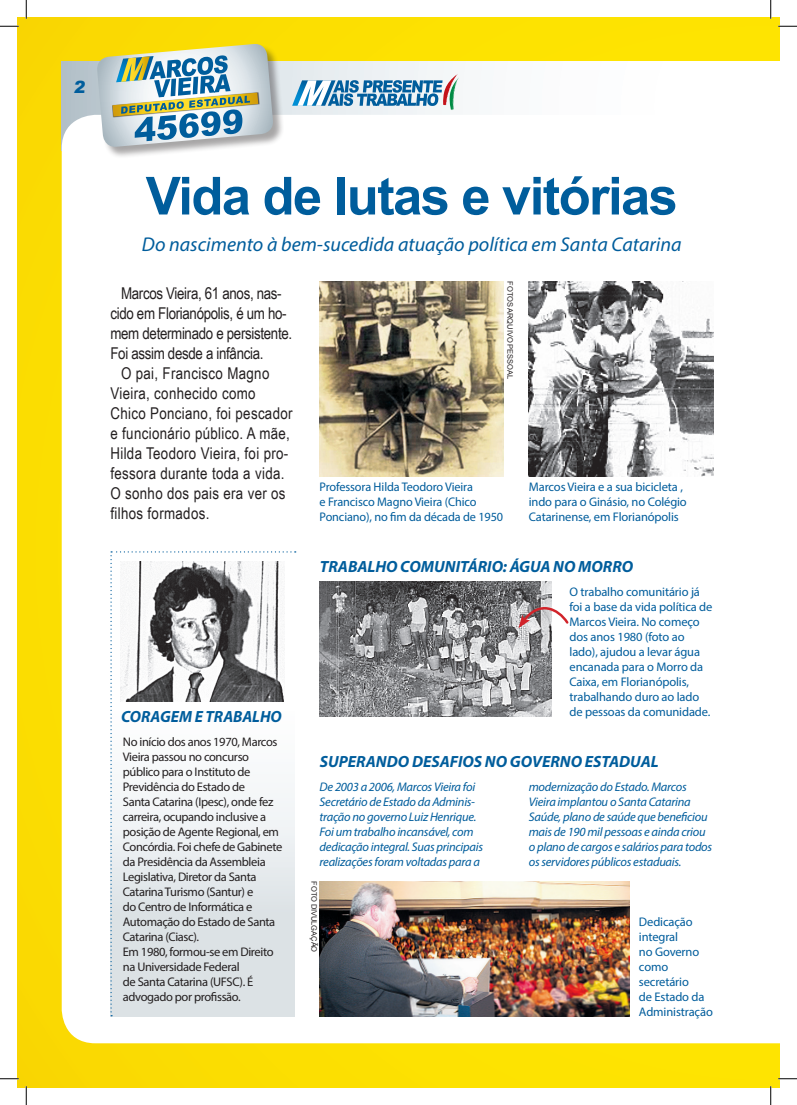
<style>
.page{position:relative;width:797px;height:1105px;background:#fff}
.page>*{position:absolute;margin:0;border:0;box-sizing:border-box;transform-origin:0 0}
.t1{font:700 52.5px "Arial";letter-spacing:-.03em;color:#005d9c}
.t2{font:italic 20px "Myriad Pro";color:#005d9c}
.t3{font:900 16.88px "Arial";color:#005d9c}
.t4{font:16.25px/20px "Arial Narrow";letter-spacing:.02em;color:#231f20}
.t5{font:16.25px/20px "Arial Narrow";letter-spacing:-.02em;color:#231f20}
.t6{font:italic 700 16.25px "Myriad Pro";color:#005d9c}
.t7{font:12.5px/15px "Myriad Pro";letter-spacing:-.03em;color:#231f20}
.t8{font:12.5px/15px "Myriad Pro";letter-spacing:-.01em;color:#005d9c}
.t9{font:italic 12.5px/15px "Myriad Pro";letter-spacing:-.02em;color:#005d9c}
.t10{font:7.5px "Arial";letter-spacing:-.01em;color:#231f20}
</style>
<div class="page">
<div style="left:17px;top:17px;width:762px;height:1070px;background:#fbdd01"></div>
<svg style="left:62px;top:62px;width:717px;height:53px;background:#f3f6f7"></svg>
<div style="left:62px;top:115px;width:717px;height:928px;background:#fff"></div>
<svg style="left:292px;top:73px;width:167px;height:38px;background:#9dbed3"></svg>
<div style="left:98px;top:45px;width:187px;height:114px;background:#231f20;opacity:.4"></div>
<svg style="left:96px;top:44px;width:178px;height:104px;background:#acbfb2"></svg>
<img style="left:319px;top:281px;width:185px;height:195px">
<img style="left:529px;top:281px;width:184px;height:195px">
<img style="left:319px;top:881px;width:310px;height:135px">
<img style="left:319px;top:581px;width:233px;height:135px">
<svg style="left:518px;top:599px;width:52px;height:29px;background:#cbb7b9"></svg>
<svg style="left:110px;top:551px;width:186px;height:465px;background:#eaeef0"></svg>
<img style="left:121px;top:562px;width:163px;height:139px">
<svg style="left:0;top:25px;width:19px;height:2px"></svg>
<svg style="left:778px;top:25px;width:19px;height:2px"></svg>
<svg style="left:0;top:1078px;width:19px;height:1px"></svg>
<svg style="left:778px;top:1078px;width:19px;height:1px"></svg>
<svg style="left:25px;top:0;width:2px;height:19px"></svg>
<svg style="left:25px;top:1086px;width:2px;height:19px"></svg>
<svg style="left:770px;top:0;width:1px;height:19px"></svg>
<svg style="left:770px;top:1086px;width:1px;height:19px"></svg>
<h3 class="t3" style="left:74px;top:74px;width:15px">2</h3>
<h1 class="t1" style="left:146px;top:161px;width:533px">Vida de lutas e vitórias</h1>
<h2 class="t2" style="left:142px;top:232px;width:541px">Do nascimento à bem-sucedida atuação política em Santa Catarina</h2>
<h3 class="t5" style="left:110px;top:283px;width:183px;text-indent:11px">Marcos Vieira, 61 anos, nas&shy;cido em Florianópolis, é um ho&shy;mem determinado e persistente.<br>Foi assim desde a infância.</h3>
<h3 class="t4" style="left:110px;top:363px;width:184px;text-indent:11px">O pai, Francisco Magno<br>Vieira, conhecido como<br>Chico Ponciano, foi pescador e funcionário público. A mãe,<br>Hilda Teodoro Vieira, foi pro&shy;fessora durante toda a vida.<br>O sonho dos pais era ver os filhos formados.</h3>
<h3 class="t6" style="left:121px;top:705px;width:162px">CORAGEM E TRABALHO</h3>
<p class="t7" style="left:123px;top:734px;width:161px">No início dos anos 1970, Marcos<br>Vieira passou no concurso público para o Instituto de<br>Previdência do Estado de<br>Santa Catarina (Ipesc), onde fez carreira, ocupando inclusive a posição de Agente Regional, em<br>Concórdia. Foi chefe de Gabinete da Presidência da Assembleia<br>Legislativa, Diretor da Santa<br>Catarina Turismo (Santur) e<br>do Centro de Informática e<br>Automação do Estado de Santa<br>Catarina (Ciasc).<br>Em 1980, formou-se em Direito na Universidade Federal<br>de Santa Catarina (UFSC). É advogado por profissão.</p>
<p class="t10" style="left:515px;top:281px;width:99px;rotate:90deg">FOTOS ARQUIVO PESSOAL</p>
<p class="t8" style="left:319px;top:479px;width:185px">Professora Hilda Teodoro Vieira<br>e Francisco Magno Vieira (Chico<br>Ponciano), no fim da década de 1950</p>
<p class="t8" style="left:529px;top:479px;width:159px">Marcos Vieira e a sua bicicleta , indo para o Ginásio, no Colégio<br>Catarinense, em Florianópolis</p>
<h3 class="t6" style="left:320px;top:556px;width:315px">TRABALHO COMUNITÁRIO: ÁGUA NO MORRO</h3>
<p class="t8" style="left:569px;top:584px;width:144px">O trabalho comunitário já foi a base da vida política de<br>Marcos Vieira. No começo dos anos 1980 (foto ao lado), ajudou a levar água encanada para o Morro da<br>Caixa, em Florianópolis, trabalhando duro ao lado de pessoas da comunidade.</p>
<h3 class="t6" style="left:320px;top:751px;width:340px">SUPERANDO DESAFIOS NO GOVERNO ESTADUAL</h3>
<p class="t9" style="left:319px;top:779px;width:165px">De 2003 a 2006, Marcos Vieira foi Secretário de Estado da Adminis&shy;tração no governo Luiz Henrique.<br>Foi um trabalho incansável, com dedicação integral. Suas principais realizações foram voltadas para a</p>
<p class="t9" style="left:529px;top:779px;width:185px">modernização do Estado. Marcos Vieira implantou o Santa Catarina Saúde, plano de saúde que beneficiou mais de 190 mil pessoas e ainda criou o plano de cargos e salários para todos os servidores públicos estaduais.</p>
<p class="t10" style="left:319px;top:881px;width:72px;rotate:90deg">FOTO DIVULGAÇÃO</p>
<p class="t8" style="left:639px;top:914px;width:75px">Dedicação integral<br>no Governo como secretário<br>de Estado da<br>Administração</p>
</div>
